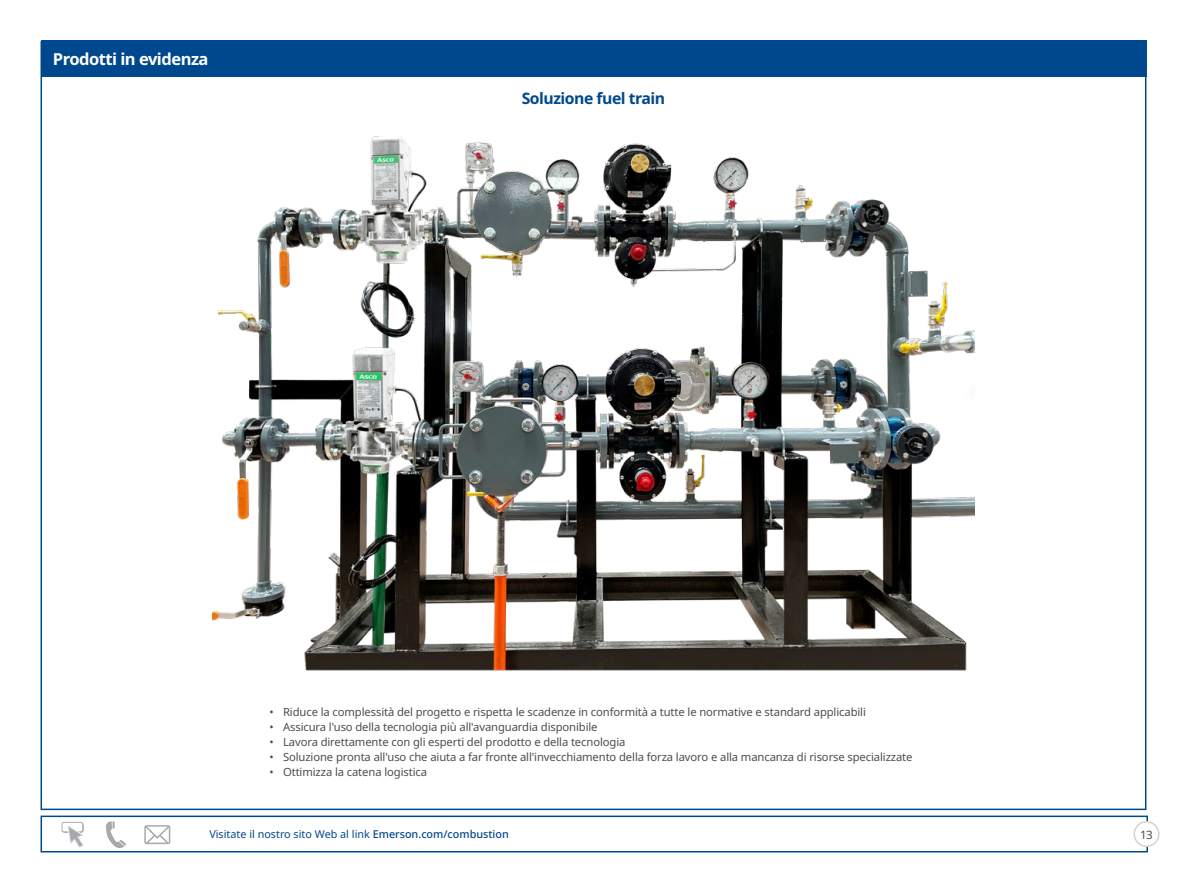
<style>
.page{position:relative;width:1187px;height:893px;background:#fff}
.page>*{position:absolute;margin:0;border:0;box-sizing:border-box;transform-origin:0 0}
.t1{font:700 16.5px "Noto Sans";letter-spacing:-.03em;color:#fff}
.t2{font:700 15.75px "Noto Sans";letter-spacing:-.03em;color:#00488e}
.SMALLEST{font:11.55px "Noto Sans";color:#4d4d4f}
.t3{font:11.25px "Noto Sans";letter-spacing:-.01em;color:#4d4d4f}
.t4{font:10.8px "Noto Sans";color:#00488e}
.s1{font-weight:500}
</style>
<div class="page">
<svg style="left:106px;top:821px;width:20px;height:27px"></svg>
<svg style="left:144px;top:825px;width:26px;height:19px"></svg>
<svg style="left:61px;top:822px;width:23px;height:26px"></svg>
<div style="left:40px;top:816px;width:1107px;height:36px;border:2px solid #00488e"></div>
<div style="left:40px;top:41px;width:1106px;height:36px;background:#00488e"></div>
<img style="left:212px;top:136px;width:762px;height:535px">
<div style="left:1134px;top:822px;width:24px;height:24px;background:#fff;border-radius:50%"></div>
<div style="left:1133px;top:821px;width:26px;height:26px;border:2px solid #d1d3d4;border-radius:50%"></div>
<p class="t1" style="left:53px;top:49px;width:157px">Prodotti in evidenza</p>
<p class="t2" style="left:521px;top:89px;width:145px">Soluzione fuel train</p>
<p class="t3" style="left:269px;top:706px;width:598px">• Riduce la complessità del progetto e rispetta le scadenze in conformità a tutte le normative e standard applicabili</p>
<p class="t3" style="left:269px;top:721px;width:329px">• Assicura l'uso della tecnologia più all'avanguardia disponibile</p>
<p class="t3" style="left:269px;top:736px;width:357px">• Lavora direttamente con gli esperti del prodotto e della tecnologia</p>
<p class="t3" style="left:269px;top:751px;width:644px">• Soluzione pronta all'uso che aiuta a far fronte all'invecchiamento della forza lavoro e alla mancanza di risorse specializzate</p>
<p class="t3" style="left:269px;top:766px;width:159px">• Ottimizza la catena logistica</p>
<p class="t4" style="left:209px;top:828px;width:301px">Visitate il nostro sito Web al link <span class="s1">Emerson.com/combustion</span></p>
<p class="SMALLEST" style="left:1139px;top:828px;width:14px">13</p>
</div>
